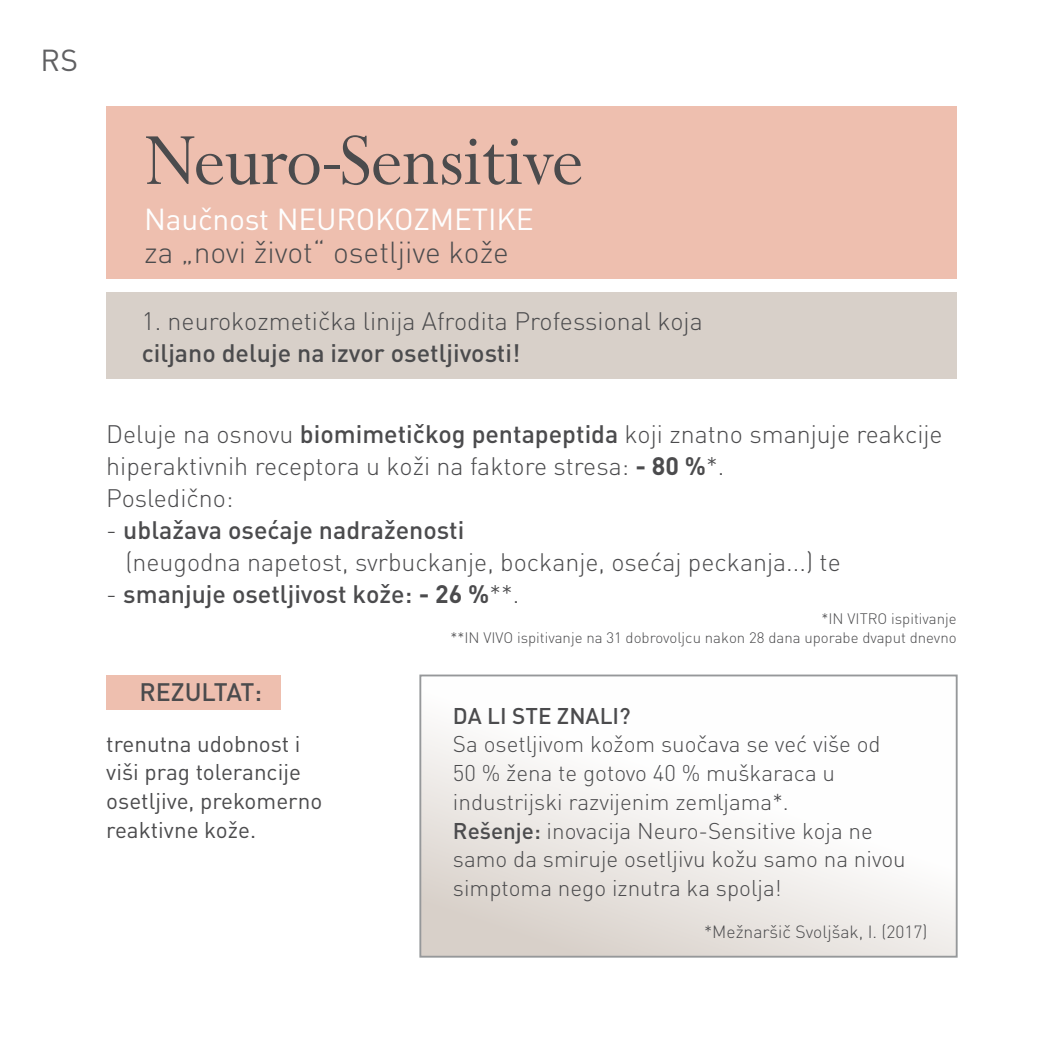
<style>
.page{position:relative;width:1063px;height:1063px;background:#fff}
.page>*{position:absolute;margin:0;border:0;box-sizing:border-box;transform-origin:0 0}
.t1{font:83px "Perpetua";letter-spacing:-.005em;color:#4b4b4d;scale:.96 1}
.t2{font:300 30px "DIN Pro";color:#4b4b4d}
.t3{font:30px "DIN Pro";letter-spacing:-.005em;color:#fefefe}
.t4{font:30px "DIN Pro";color:#606062}
.t5{font:300 25px/32px "DIN Pro";color:#4b4b4d}
.t6{font:500 25px "DIN Pro";color:#4b4b4d}
.t7{font:300 22.5px/28.8px "DIN Pro";color:#4b4b4d}
.t8{font:22.5px/28.8px "DIN Pro";color:#4b4b4d}
.t9{font:500 22.5px "DIN Pro";color:#4b4b4d}
.t10{font:300 17.5px "DIN Pro";color:#4b4b4d}
.t11{font:300 15px/19.2px "DIN Pro";color:#4b4b4d;text-align:right}
.s1{font-weight:500}
.s2{font-weight:700}
.s3{font-weight:300}
</style>
<div class="page">
<div style="left:106px;top:292px;width:851px;height:87px;background:#d8d0c9"></div>
<svg style="left:422px;top:727px;width:533px;height:228px"></svg>
<div style="left:106px;top:106px;width:851px;height:173px;background:#eebfaf"></div>
<div style="left:419px;top:675px;width:539px;height:283px;border:2px solid #96989a"></div>
<div style="left:106px;top:675px;width:175px;height:35px;background:#eebfaf"></div>
<p class="t4" style="left:41px;top:48px;width:39px">RS</p>
<h1 class="t1" style="left:145px;top:132px;width:459px">Neuro-Sensitive</h1>
<p class="t3" style="left:144px;top:207px;width:391px">Naučnost NEUROKOZMETIKE</p>
<p class="t2" style="left:144px;top:240px;width:366px">za „novi život“ osetljive kože</p>
<p class="t5" style="left:142px;top:308px;width:563px">1. neurokozmetička linija Afrodita Professional koja</p>
<p class="t6" style="left:142px;top:343px;width:380px">ciljano deluje na izvor osetljivosti!</p>
<p class="t5" style="left:106px;top:420px;width:838px">Deluje na osnovu <span class="s1">biomimetičkog pentapeptida</span> koji znatno smanjuje reakcije hiperaktivnih receptora u koži na faktore stresa: <span class="s2">- 80 %</span>*.<br>Posledično:</p>
<p class="t5" style="left:125px;top:516px;width:717px;text-indent:-19px">- <span class="s1">ublažava osećaje nadraženosti<br></span>(neugodna napetost, svrbuckanje, bockanje, osećaj peckanja...) te</p>
<p class="t6" style="left:106px;top:584px;width:415px"><span class="s3">-</span> smanjuje osetljivost kože: <span class="s2">- 26 %</span><span class="s3">**.</span></p>
<p class="t11" style="left:450px;top:611px;width:508px">*IN VITRO ispitivanje<br>**IN VIVO ispitivanje na 31 dobrovoljcu nakon 28 dana uporabe dvaput dnevno</p>
<p class="t6" style="left:140px;top:682px;width:124px">REZULTAT:</p>
<p class="t8" style="left:106px;top:731px;width:218px">trenutna udobnost i viši prag tolerancije osetljive, prekomerno reaktivne kože.</p>
<p class="t9" style="left:453px;top:706px;width:179px">DA LI STE ZNALI?</p>
<p class="t7" style="left:453px;top:732px;width:454px">Sa osetljivom kožom suočava se već više od 50 % žena te gotovo 40 % muškaraca u industrijski razvijenim zemljama*.<br><span class="s1">Rešenje:</span> inovacija Neuro-Sensitive koja ne samo da smiruje osetljivu kožu samo na nivou simptoma nego iznutra ka spolja!</p>
<p class="t10" style="left:704px;top:924px;width:225px">*Mežnaršič Svoljšak, I. (2017)</p>
</div>
